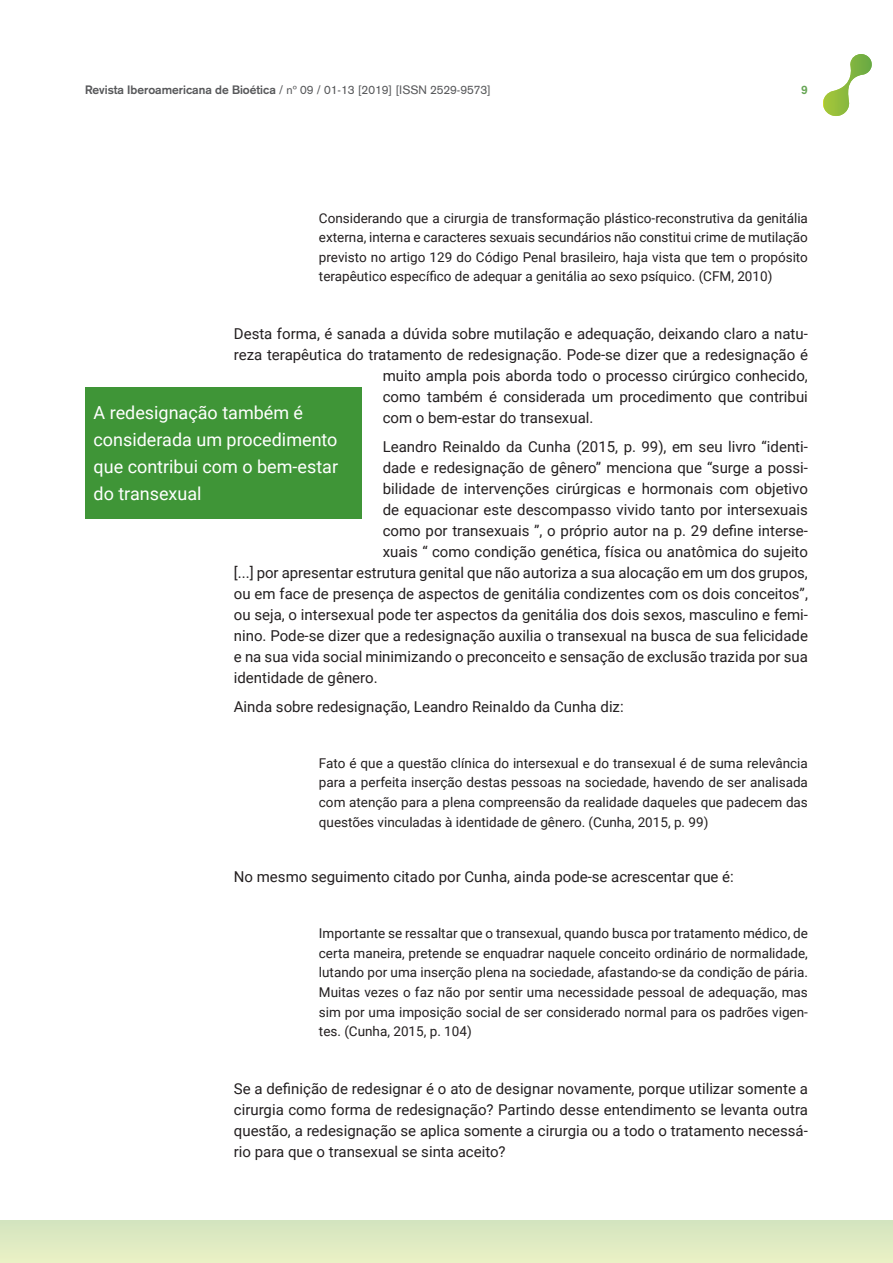
<style>
.page{position:relative;width:893px;height:1263px;background:#fff}
.page>*{position:absolute;margin:0;border:0;box-sizing:border-box;transform-origin:0 0}
.t1{font:18px/27px "Roboto";color:#fff}
.t2{font:15px/21px "Roboto";color:#231f20;text-align:justify}
.t3{font:13.5px/19.5px "Roboto";color:#231f20;text-align:justify}
.t4{font:12px "Akzidenz Grotesk";color:#57585a}
.t5{font:700 12px "Akzidenz Grotesk";color:#66a554}
.s1{font-weight:700}
</style>
<div class="page">
<div style="left:0;top:1220px;width:893px;height:43px;background:#deeac2"></div>
<svg style="left:823px;top:54px;width:49px;height:62px"></svg>
<div style="left:85px;top:387px;width:276px;height:132px;background:#3f9537"></div>
<p class="t4" style="left:85px;top:83px;width:407px"><span class="s1">Revista Iberoamericana de Bioética</span> / nº 09 / 01-13 [2019] [ISSN 2529-9573]</p>
<p class="t5" style="left:801px;top:83px;width:8px">9</p>
<p class="t3" style="left:319px;top:208px;width:491px">Considerando que a cirurgia de transformação plástico-reconstrutiva da genitália externa, interna e caracteres sexuais secundários não constitui crime de mutilação previsto no artigo 129 do Código Penal brasileiro, haja vista que tem o propósito terapêutico específico de adequar a genitália ao sexo psíquico. (CFM, 2010)</p>
<p class="t2" style="left:234px;top:322px;width:576px">Desta forma, é sanada a dúvida sobre mutilação e adequação, deixando claro a natu-</p>
<p class="t2" style="left:234px;top:343px;width:576px">reza terapêutica do tratamento de redesignação. Pode-se dizer que a redesignação é</p>
<p class="t2" style="left:383px;top:364px;width:427px">muito ampla pois aborda todo o processo cirúrgico conhecido,</p>
<p class="t2" style="left:383px;top:386px;width:427px">como também é considerada um procedimento que contribui</p>
<p class="t2" style="left:383px;top:407px;width:212px">com o bem-estar do transexual.</p>
<p class="t2" style="left:383px;top:435px;width:427px">Leandro Reinaldo da Cunha (2015, p. 99), em seu livro “identi-</p>
<p class="t2" style="left:383px;top:456px;width:427px">dade e redesignação de gênero” menciona que “surge a possi-</p>
<p class="t2" style="left:383px;top:477px;width:427px">bilidade de intervenções cirúrgicas e hormonais com objetivo</p>
<p class="t2" style="left:383px;top:498px;width:427px">de equacionar este descompasso vivido tanto por intersexuais</p>
<p class="t2" style="left:383px;top:519px;width:427px">como por transexuais ”, o próprio autor na p. 29 define interse-</p>
<p class="t2" style="left:383px;top:540px;width:427px">xuais “ como condição genética, física ou anatômica do sujeito</p>
<p class="t2" style="left:234px;top:562px;width:576px">[...] por apresentar estrutura genital que não autoriza a sua alocação em um dos grupos,</p>
<p class="t2" style="left:234px;top:583px;width:576px">ou em face de presença de aspectos de genitália condizentes com os dois conceitos”,</p>
<p class="t2" style="left:234px;top:604px;width:576px">ou seja, o intersexual pode ter aspectos da genitália dos dois sexos, masculino e femi-</p>
<p class="t2" style="left:234px;top:625px;width:576px">nino. Pode-se dizer que a redesignação auxilia o transexual na busca de sua felicidade</p>
<p class="t2" style="left:234px;top:646px;width:576px">e na sua vida social minimizando o preconceito e sensação de exclusão trazida por sua</p>
<p class="t2" style="left:234px;top:667px;width:145px">identidade de gênero.</p>
<p class="t2" style="left:234px;top:695px;width:391px">Ainda sobre redesignação, Leandro Reinaldo da Cunha diz:</p>
<p class="t1" style="left:94px;top:399px;width:246px">A redesignação também é considerada um procedimento que contribui com o bem-estar do transexual</p>
<p class="t3" style="left:319px;top:753px;width:490px">Fato é que a questão clínica do intersexual e do transexual é de suma relevância para a perfeita inserção destas pessoas na sociedade, havendo de ser analisada com atenção para a plena compreensão da realidade daqueles que padecem das questões vinculadas à identidade de gênero. (Cunha, 2015, p. 99)</p>
<p class="t2" style="left:234px;top:866px;width:501px">No mesmo seguimento citado por Cunha, ainda pode-se acrescentar que é:</p>
<p class="t3" style="left:319px;top:923px;width:490px">Importante se ressaltar que o transexual, quando busca por tratamento médico, de certa maneira, pretende se enquadrar naquele conceito ordinário de normalidade, lutando por uma inserção plena na sociedade, afastando-se da condição de pária.<br>Muitas vezes o faz não por sentir uma necessidade pessoal de adequação, mas sim por uma imposição social de ser considerado normal para os padrões vigen&shy;tes. (Cunha, 2015, p. 104)</p>
<p class="t2" style="left:234px;top:1077px;width:576px">Se a definição de redesignar é o ato de designar novamente, porque utilizar somente a cirurgia como forma de redesignação? Partindo desse entendimento se levanta outra questão, a redesignação se aplica somente a cirurgia ou a todo o tratamento necessá&shy;rio para que o transexual se sinta aceito?</p>
</div>
